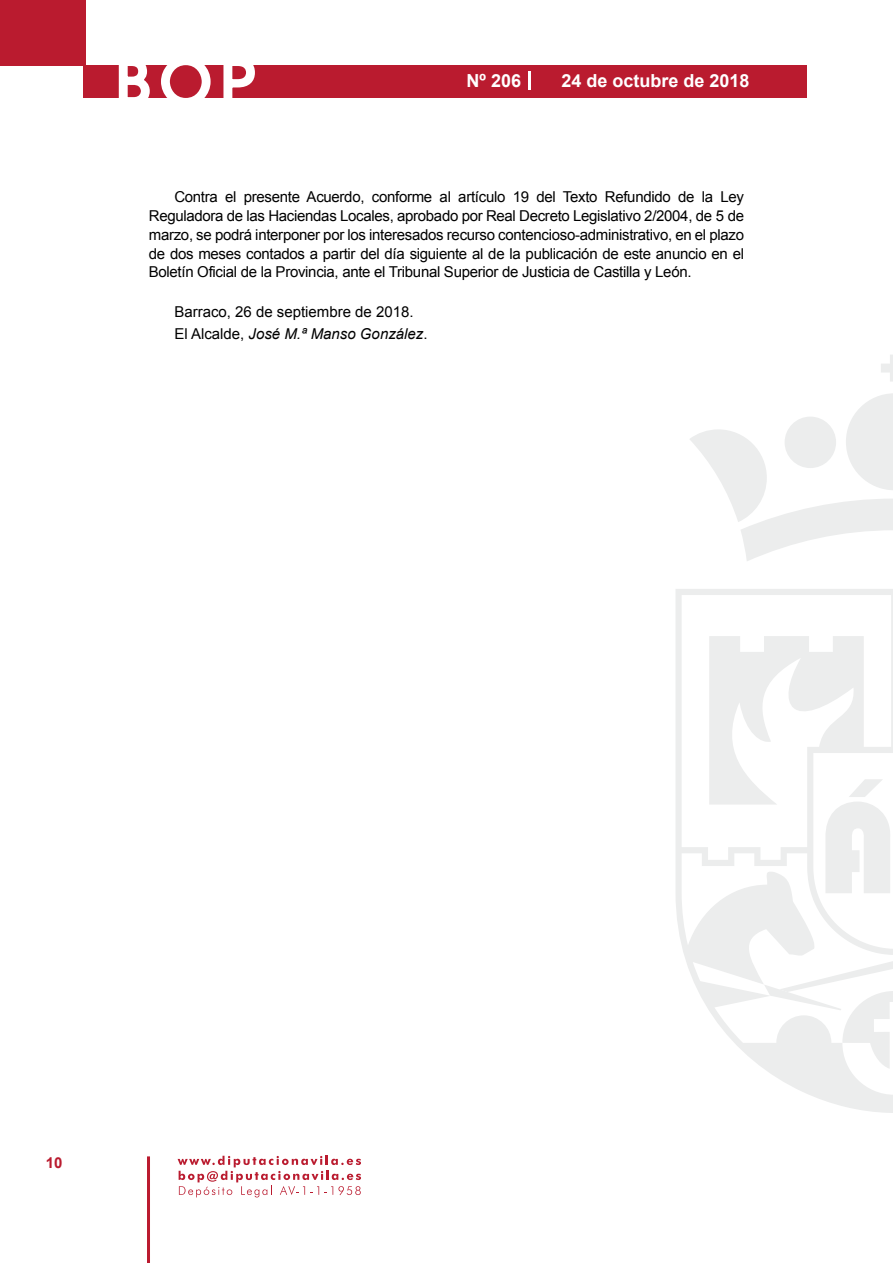
<style>
.page{position:relative;width:893px;height:1263px;background:#fff}
.page>*{position:absolute;margin:0;border:0;box-sizing:border-box;transform-origin:0 0}
.t1{font:500 61.5px "Avant Garde";color:#fff}
.t2{font:700 18px "Arial";color:#fff}
.t3{font:15px/18.8px "Arial";letter-spacing:-.02em;color:#000;text-align:justify}
.t4{font:15px/22.2px "Arial";color:#000}
.t5{font:700 15px "Arial";color:#ba1b2f}
.s1{font-style:italic}
</style>
<div class="page">
<svg style="left:178px;top:1156px;width:183px;height:41px"></svg>
<hr style="left:147px;top:1156px;width:3px;height:107px;background:#ba1b2f">
<div style="left:0;top:0;width:85px;height:66px;background:#ba1b2f"></div>
<div style="left:84px;top:65px;width:723px;height:33px;background:#ba1b2f"></div>
<svg style="left:118px;top:65px;width:32px;height:33px"></svg>
<svg style="left:161px;top:65px;width:50px;height:33px"></svg>
<svg style="left:223px;top:65px;width:32px;height:33px"></svg>
<svg style="left:529px;top:71px;width:2px;height:19px"></svg>
<svg style="left:881px;top:355px;width:12px;height:27px"></svg>
<svg style="left:690px;top:393px;width:203px;height:168px"></svg>
<svg style="left:676px;top:589px;width:217px;height:524px"></svg>
<svg style="left:764px;top:984px;width:129px;height:86px"></svg>
<svg style="left:825px;top:779px;width:66px;height:114px"></svg>
<h1 class="t1" style="left:115px;top:44px;width:141px">BOP</h1>
<p class="t2" style="left:467px;top:69px;width:56px">Nº 206</p>
<p class="t2" style="left:561px;top:69px;width:190px">24 de octubre de 2018</p>
<p class="t3" style="left:149px;top:188px;width:597px;text-indent:26px">Contra el presente Acuerdo, conforme al artículo 19 del Texto Refundido de la Ley Reguladora de las Haciendas Locales, aprobado por Real Decreto Legislativo 2/2004, de 5 de marzo, se podrá interponer por los interesados recurso contencioso-administrativo, en el plazo de dos meses contados a partir del día siguiente al de la publicación de este anuncio en el Boletín Oficial de la Provincia, ante el Tribunal Superior de Justicia de Castilla y León.</p>
<p class="t4" style="left:174px;top:300px;width:255px">Barraco, 26 de septiembre de 2018.<br>El Alcalde, <span class="s1">José M.ª Manso González</span>.</p>
<p class="t5" style="left:46px;top:1153px;width:18px">10</p>
</div>
